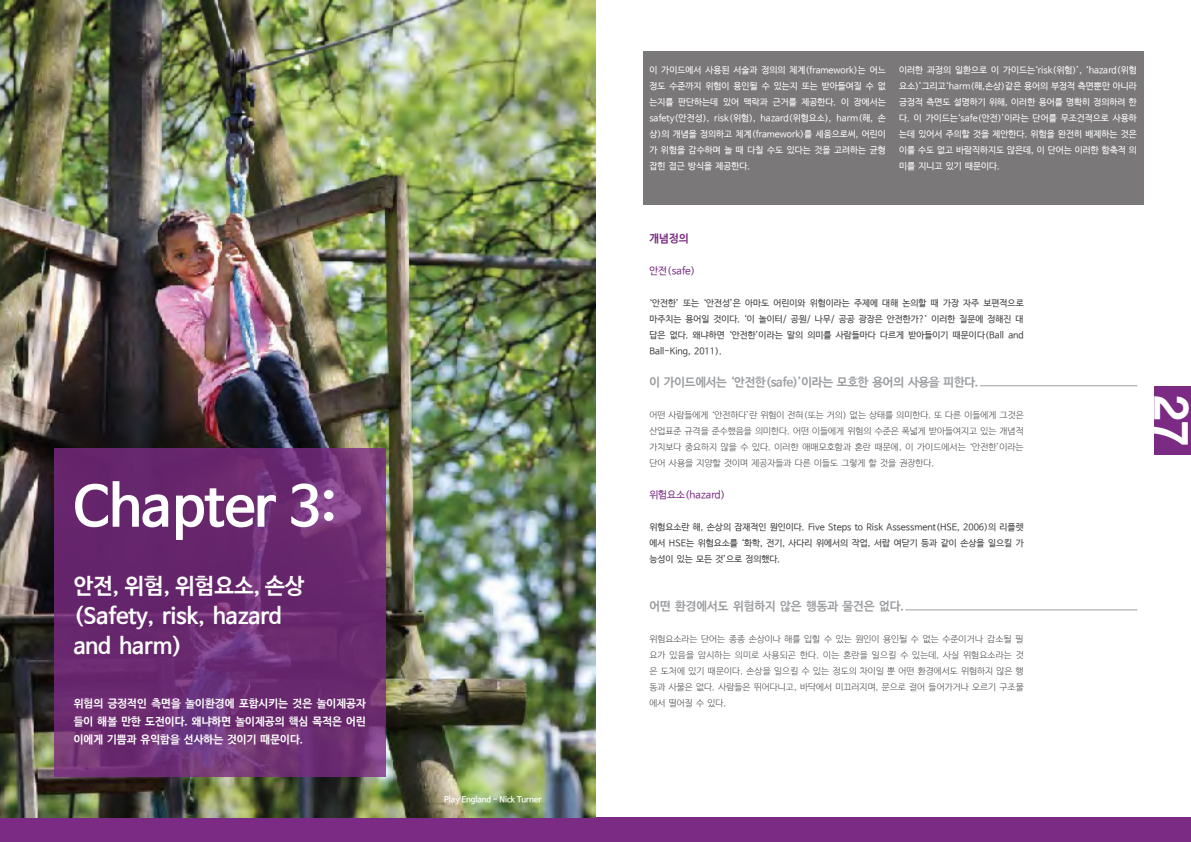
<style>
.page{position:relative;width:1191px;height:842px;background:#fff}
.page>*{position:absolute;margin:0;border:0;box-sizing:border-box;transform-origin:0 0}
.장{font:700 55px "Nanum Barun Gothic";color:#fff}
.t1{font:45px "YDIYGO360";color:#fff}
.장-2{font:700 22px "Nanum Barun Gothic";color:#fff}
.단락2_그레이__제목{font:700 12px "Nanum Barun Gothic";letter-spacing:-.02em;color:#9b9da0}
.단락2_그레이__제목-2{font:700 12px "Nanum Barun Gothic";color:#9b9da0}
.장-3{font:700 11px/18px "Nanum Barun Gothic";color:#fff;text-align:justify}
.단락1_블랙__제목{font:700 11px "Nanum Barun Gothic";color:#7b2b83}
.단락1_블랙__제목-2{font:10px "Nanum Barun Gothic";color:#7b2b83}
.박스_내용{font:9px/16px "Nanum Barun Gothic";color:#fff;text-align:justify}
.단락2_그레이__내용{font:300 9px/16px "Nanum Barun Gothic";color:#3e3e3f;text-align:justify}
.단락1_블랙__내용{font:9px/16px "Nanum Barun Gothic";color:#3e3e3f;text-align:justify}
.박스_내용-2{font:700 8px "Nanum Barun Gothic";color:#fff}
</style>
<div class="page">
<div style="left:0;top:818px;width:1191px;height:24px;background:#7b2b83"></div>
<div style="left:1155px;top:387px;width:36px;height:68px;background:#7b2b83"></div>
<img style="left:0;top:0;width:596px;height:818px">
<svg style="left:54px;top:448px;width:332px;height:329px;background:#6b2c71"></svg>
<div style="left:643px;top:51px;width:500px;height:154px;background:#7b7879"></div>
<hr style="left:905px;top:609px;width:232px;height:1px;background:#9b9da0">
<hr style="left:980px;top:385px;width:157px;height:1px;background:#9b9da0">
<p class="장" style="left:74px;top:478px;width:264px">Chapter 3:</p>
<p class="장-2" style="left:74px;top:575px;width:232px">안전, 위험, 위험요소, 손상</p>
<p class="장-2" style="left:74px;top:605px;width:209px">(Safety, risk, hazard</p>
<p class="장-2" style="left:74px;top:635px;width:110px">and harm)</p>
<p class="장-3" style="left:74px;top:695px;width:293px">위험의 긍정적인 측면을 놀이환경에 포함시키는 것은 놀이제공자 들이 해볼 만한 도전이다. 왜냐하면 놀이제공의 핵심 목적은 어린 이에게 기쁨과 유익함을 선사하는 것이기 때문이다.</p>
<p class="박스_내용-2" style="left:444px;top:795px;width:99px">Play England - Nick Turner</p>
<p class="박스_내용" style="left:649px;top:62px;width:238px">이 가이드에서 사용된 서술과 정의의 체계(framework)는 어느 정도 수준까지 위험이 용인될 수 있는지 또는 받아들여질 수 없 는지를 판단하는데 있어 맥락과 근거를 제공한다. 이 장에서는 safety(안전성), risk(위험), hazard(위험요소), harm(해, 손 상)의 개념을 정의하고 체계(framework)를 세움으로써, 어린이 가 위험을 감수하며 놀 때 다칠 수도 있다는 것을 고려하는 균형 잡힌 접근 방식을 제공한다.</p>
<p class="박스_내용" style="left:899px;top:63px;width:239px">이러한 과정의 일환으로 이 가이드는‘risk(위험)’, ‘hazard(위험 요소)’그리고‘harm(해,손상)같은 용어의 부정적 측면뿐만 아니라 긍정적 측면도 설명하기 위해, 이러한 용어를 명확히 정의하려 한 다. 이 가이드는‘safe(안전)’이라는 단어를 무조건적으로 사용하 는데 있어서 주의할 것을 제안한다. 위험을 완전히 배제하는 것은 이룰 수도 없고 바람직하지도 않은데, 이 단어는 이러한 함축적 의 미를 지니고 있기 때문이다.</p>
<p class="단락1_블랙__제목" style="left:649px;top:233px;width:41px">개념정의</p>
<p class="단락1_블랙__제목-2" style="left:649px;top:266px;width:47px">안전(safe)</p>
<p class="단락1_블랙__내용" style="left:649px;top:296px;width:376px">‘안전한’ 또는 ‘안전성’은 아마도 어린이와 위험이라는 주제에 대해 논의할 때 가장 자주 보편적으로 마주치는 용어일 것이다. ‘이 놀이터/ 공원/ 나무/ 공공 광장은 안전한가?’ 이러한 질문에 정해진 대 답은 없다. 왜냐하면 ‘안전한’이라는 말의 의미를 사람들마다 다르게 받아들이기 때문이다(Ball and Ball-King, 2011).</p>
<p class="단락2_그레이__제목" style="left:649px;top:376px;width:331px">이 가이드에서는 ‘안전한(safe)’이라는 모호한 용어의 사용을 피한다.</p>
<p class="단락2_그레이__내용" style="left:649px;top:408px;width:376px">어떤 사람들에게 ‘안전하다’란 위험이 전혀(또는 거의) 없는 상태를 의미한다. 또 다른 이들에게 그것은 산업표준 규격을 준수했음을 의미한다. 어떤 이들에게 위험의 수준은 폭넓게 받아들여지고 있는 개념적 가치보다 중요하지 않을 수 있다. 이러한 애매모호함과 혼란 때문에, 이 가이드에서는 ‘안전한’이라는 단어 사용을 지양할 것이며 제공자들과 다른 이들도 그렇게 할 것을 권장한다.</p>
<p class="단락1_블랙__제목-2" style="left:649px;top:490px;width:77px">위험요소(hazard)</p>
<p class="단락1_블랙__내용" style="left:649px;top:520px;width:376px">위험요소란 해, 손상의 잠재적인 원인이다. Five Steps to Risk Assessment(HSE, 2006)의 리플렛 에서 HSE는 위험요소를 ‘화학, 전기, 사다리 위에서의 작업, 서랍 여닫기 등과 같이 손상을 일으킬 가 능성이 있는 모든 것’으로 정의했다.</p>
<p class="단락2_그레이__제목-2" style="left:649px;top:600px;width:256px">어떤 환경에서도 위험하지 않은 행동과 물건은 없다.</p>
<p class="단락2_그레이__내용" style="left:649px;top:632px;width:376px">위험요소라는 단어는 종종 손상이나 해를 입힐 수 있는 원인이 용인될 수 없는 수준이거나 감소될 필 요가 있음을 암시하는 의미로 사용되곤 한다. 이는 혼란을 일으킬 수 있는데, 사실 위험요소라는 것 은 도처에 있기 때문이다. 손상을 일으킬 수 있는 정도의 차이일 뿐 어떤 환경에서도 위험하지 않은 행 동과 사물은 없다. 사람들은 뛰어다니고, 바닥에서 미끄러지며, 문으로 걸어 들어가거나 오르기 구조물 에서 떨어질 수 있다.</p>
<p class="t1" style="left:1198px;top:395px;width:52px;rotate:90deg">27</p>
</div>
